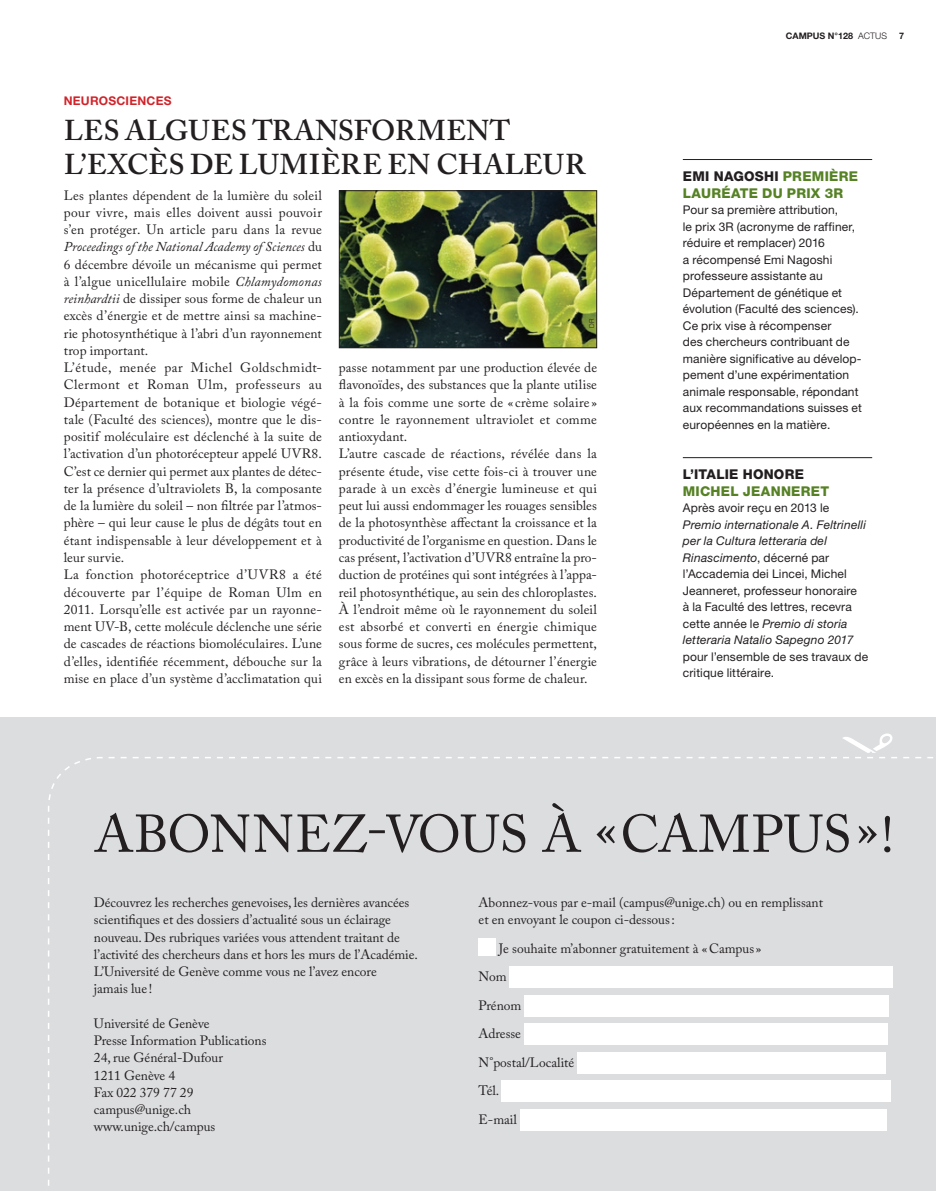
<style>
.page{position:relative;width:936px;height:1191px;background:#fff}
.page>*{position:absolute;margin:0;border:0;box-sizing:border-box;transform-origin:0 0}
.abonnez-vous_titre{font:52.5px "Adobe Caslon Pro";letter-spacing:-.005em;color:#231f20}
._04_titre{font:600 28.5px/34.5px "Adobe Caslon Pro";letter-spacing:.01em;color:#231f20}
.texte_normal{font:13.5px/17.2px "Adobe Caslon Pro";letter-spacing:.01em;color:#231f20;text-align:justify}
.abonnez-vous{font:13.5px/17.2px "Adobe Caslon Pro";color:#231f20}
.abonnez-vous_données{font:13.5px "Adobe Caslon Pro";color:#231f20}
._09_titre_brève_noir{font:800 13.5px/16.5px "Helvetica Neue";letter-spacing:.02em;color:#568225}
._10_texte_brève{font:12px/16.5px "Helvetica Neue";letter-spacing:.01em;color:#231f20}
._02_mot-clé_rouge{font:700 12px "Helvetica Neue";letter-spacing:.02em;color:#d1232a}
.folio_droite{font:700 9px "Helvetica Neue";color:#231f20}
.crédit{font:300 6.75px "Helvetica Neue";color:#231f20}
.s1{font-style:italic}
.s2{font-weight:300}
.s3{color:#231f20}
</style>
<div class="page">
<div style="left:0;top:717px;width:935px;height:474px;background:#dcdddf"></div>
<svg style="left:48px;top:757px;width:885px;height:429px"></svg>
<svg style="left:106px;top:733px;width:815px;height:25px"></svg>
<div style="left:478px;top:939px;width:17px;height:17px;background:#fff"></div>
<div style="left:510px;top:966px;width:382px;height:21px;background:#fff"></div>
<div style="left:524px;top:995px;width:364px;height:21px;background:#fff"></div>
<div style="left:524px;top:1023px;width:364px;height:21px;background:#fff"></div>
<div style="left:577px;top:1052px;width:309px;height:21px;background:#fff"></div>
<div style="left:501px;top:1080px;width:390px;height:21px;background:#fff"></div>
<div style="left:520px;top:1109px;width:366px;height:21px;background:#fff"></div>
<hr style="left:682px;top:159px;width:190px;height:1px;background:#231f20">
<hr style="left:682px;top:457px;width:190px;height:1px;background:#231f20">
<img style="left:341px;top:192px;width:254px;height:154px">
<div style="left:339px;top:190px;width:258px;height:158px;border:1px solid #231f20"></div>
<p class="_02_mot-clé_rouge" style="left:64px;top:93px;width:109px">NEUROSCIENCES</p>
<p class="_04_titre" style="left:64px;top:112px;width:523px">LES ALGUES TRANSFORMENT<br>L’EXCÈS DE LUMIÈRE EN CHALEUR</p>
<p class="texte_normal" style="left:64px;top:186px;width:259px">Les plantes dépendent de la lumière du soleil pour vivre, mais elles doivent aussi pouvoir s’en protéger. Un article paru dans la revue <span class="s1">Proceedings of the National Academy of Sciences</span> du 6 décembre dévoile un mécanisme qui permet à l’algue unicellulaire mobile <span class="s1">Chlamydomonas reinhardtii</span> de dissiper sous forme de chaleur un excès d’énergie et de mettre ainsi sa machine&shy;rie photosynthétique à l’abri d’un rayonnement trop important.</p>
<p class="texte_normal" style="left:64px;top:359px;width:260px">L’étude, menée par Michel Goldschmidt-Clermont et Roman Ulm, professeurs au Département de botanique et biologie végé&shy;tale (Faculté des sciences), montre que le dis&shy;positif moléculaire est déclenché à la suite de l’activation d’un photorécepteur appelé UVR8.<br>C’est ce dernier qui permet aux plantes de détec&shy;ter la présence d’ultraviolets B, la composante de la lumière du soleil – non filtrée par l’atmos&shy;phère – qui leur cause le plus de dégâts tout en étant indispensable à leur développement et à leur survie.</p>
<p class="texte_normal" style="left:64px;top:566px;width:260px">La fonction photoréceptrice d’UVR8 a été découverte par l’équipe de Roman Ulm en 2011. Lorsqu’elle est activée par un rayonne&shy;ment UV-B, cette molécule déclenche une série de cascades de réactions biomoléculaires. L’une d’elles, identifiée récemment, débouche sur la mise en place d’un système d’acclimatation qui</p>
<p class="crédit" style="left:587px;top:328px;width:11px;rotate:-90deg">DR</p>
<p class="texte_normal" style="left:339px;top:359px;width:259px">passe notamment par une production élevée de flavonoïdes, des substances que la plante utilise à la fois comme une sorte de « crème solaire » contre le rayonnement ultraviolet et comme antioxydant.</p>
<p class="texte_normal" style="left:339px;top:445px;width:259px">L’autre cascade de réactions, révélée dans la présente étude, vise cette fois-ci à trouver une parade à un excès d’énergie lumineuse et qui peut lui aussi endommager les rouages sensibles de la photosynthèse affectant la croissance et la productivité de l’organisme en question. Dans le cas présent, l’activation d’UVR8 entraîne la pro&shy;duction de protéines qui sont intégrées à l’appa&shy;reil photosynthétique, au sein des chloroplastes.<br>À l’endroit même où le rayonnement du soleil est absorbé et converti en énergie chimique sous forme de sucres, ces molécules permettent, grâce à leurs vibrations, de détourner l’énergie en excès en la dissipant sous forme de chaleur.</p>
<p class="folio_droite" style="left:785px;top:30px;width:103px">CAMPUS N°128 <span class="s2">ACTUS</span></p>
<p class="folio_droite" style="left:899px;top:30px;width:7px">7</p>
<p class="_09_titre_brève_noir" style="left:682px;top:168px;width:177px"><span class="s3">EMI NAGOSHI</span> PREMIÈRE<br>LAURÉATE DU PRIX 3R</p>
<p class="_10_texte_brève" style="left:682px;top:201px;width:181px">Pour sa première attribution,<br>le prix 3R (acronyme de raffiner, réduire et remplacer) 2016<br>a récompensé Emi Nagoshi professeure assistante au<br>Département de génétique et évolution (Faculté des sciences).<br>Ce prix vise à récompenser<br>des chercheurs contribuant de manière significative au dévelop&shy;pement d’une expérimentation animale responsable, répondant aux recommandations suisses et européennes en la matière.</p>
<p class="_09_titre_brève_noir" style="left:682px;top:466px;width:148px"><span class="s3">L’ITALIE HONORE<br></span>MICHEL JEANNERET</p>
<p class="_10_texte_brève" style="left:682px;top:499px;width:187px">Après avoir reçu en 2013 le<br><span class="s1">Premio internationale A. Feltrinelli per la Cultura letteraria del<br>Rinascimento</span>, décerné par l’Accademia dei Lincei, Michel<br>Jeanneret, professeur honoraire<br>à la Faculté des lettres, recevra cette année le <span class="s1">Premio di storia letteraria Natalio Sapegno 2017 </span>pour l’ensemble de ses travaux de critique littéraire.</p>
<p class="abonnez-vous_titre" style="left:94px;top:803px;width:801px">ABONNEZ-VOUS À «CAMPUS»!</p>
<p class="abonnez-vous" style="left:94px;top:893px;width:325px">Découvrez les recherches genevoises, les dernières avancées scientifiques et des dossiers d’actualité sous un éclairage nouveau. Des rubriques variées vous attendent traitant de l’activité des chercheurs dans et hors les murs de l’Académie.<br>L’Université de Genève comme vous ne l’avez encore<br>jamais lue !</p>
<p class="abonnez-vous" style="left:478px;top:893px;width:346px">Abonnez-vous par e-mail (campus@unige.ch) ou en remplissant et en envoyant le coupon ci-dessous:</p>
<p class="abonnez-vous_données" style="left:499px;top:940px;width:264px">Je souhaite m’abonner gratuitement à «Campus »</p>
<p class="abonnez-vous_données" style="left:478px;top:968px;width:30px">Nom</p>
<p class="abonnez-vous_données" style="left:478px;top:997px;width:44px">Prénom</p>
<p class="abonnez-vous_données" style="left:478px;top:1025px;width:44px">Adresse</p>
<p class="abonnez-vous_données" style="left:478px;top:1054px;width:97px">N°postal/Localité</p>
<p class="abonnez-vous_données" style="left:478px;top:1082px;width:22px">Tél.</p>
<p class="abonnez-vous_données" style="left:478px;top:1111px;width:40px">E-mail</p>
<p class="abonnez-vous" style="left:94px;top:1014px;width:117px">Université de Genève</p>
<p class="abonnez-vous" style="left:94px;top:1031px;width:174px">Presse Information Publications</p>
<p class="abonnez-vous" style="left:94px;top:1049px;width:131px">24, rue Général-Dufour</p>
<p class="abonnez-vous" style="left:94px;top:1066px;width:83px">1211 Genève 4</p>
<p class="abonnez-vous" style="left:94px;top:1083px;width:101px">Fax 022 379 77 29</p>
<p class="abonnez-vous" style="left:94px;top:1100px;width:99px">campus@unige.ch</p>
<p class="abonnez-vous" style="left:94px;top:1118px;width:123px">www.unige.ch/campus</p>
</div>
